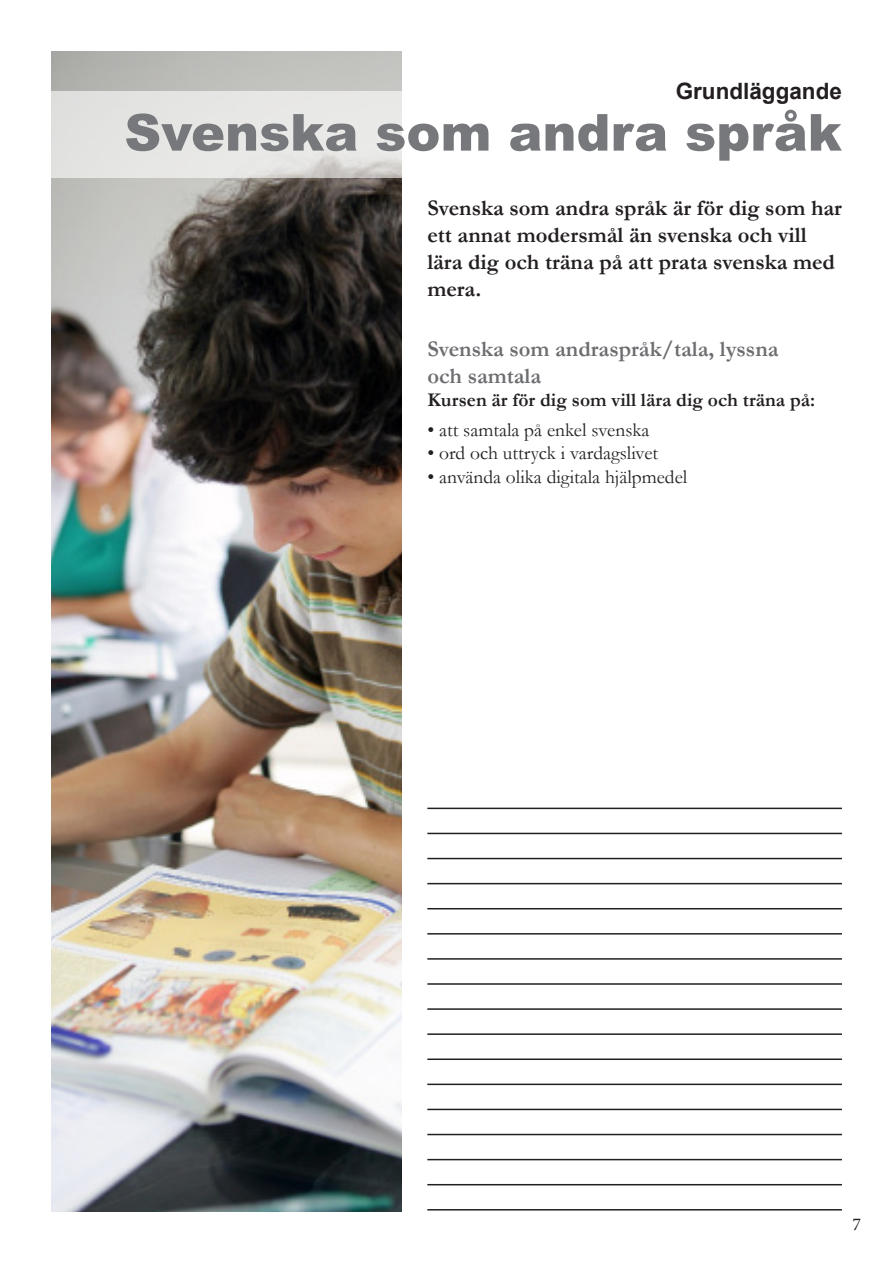
<style>
.page{position:relative;width:893px;height:1263px;background:#fff}
.page>*{position:absolute;margin:0;border:0;box-sizing:border-box;transform-origin:0 0}
.t1{font:900 51px "Arial";color:#76787b}
.t2{font:700 22.5px/27px "Garamond";color:#231f20}
.t3{font:700 22.5px/27px "Garamond";color:#6c6d70}
.t4{font:700 22.5px "Arial";color:#231f20}
.t5{font:19.5px "Garamond";color:#231f20}
.t6{font:700 19.5px "Garamond";color:#231f20}
.t7{font:18px "Minion Pro";color:#231f20}
</style>
<div class="page">
<img style="left:51px;top:51px;width:351px;height:1161px">
<div style="left:51px;top:91px;width:351px;height:87px;background:#e7e7e5"></div>
<hr style="left:427px;top:808px;width:415px;height:1px;background:#231f20">
<hr style="left:427px;top:833px;width:415px;height:1px;background:#231f20">
<hr style="left:427px;top:858px;width:415px;height:1px;background:#231f20">
<hr style="left:427px;top:883px;width:415px;height:1px;background:#231f20">
<hr style="left:427px;top:908px;width:415px;height:1px;background:#231f20">
<hr style="left:427px;top:933px;width:415px;height:1px;background:#231f20">
<hr style="left:427px;top:958px;width:415px;height:2px;background:#231f20">
<hr style="left:427px;top:983px;width:415px;height:2px;background:#231f20">
<hr style="left:427px;top:1008px;width:415px;height:2px;background:#231f20">
<hr style="left:427px;top:1033px;width:415px;height:2px;background:#231f20">
<hr style="left:427px;top:1058px;width:415px;height:2px;background:#231f20">
<hr style="left:427px;top:1083px;width:415px;height:2px;background:#231f20">
<hr style="left:427px;top:1109px;width:415px;height:1px;background:#231f20">
<hr style="left:427px;top:1134px;width:415px;height:1px;background:#231f20">
<hr style="left:427px;top:1159px;width:415px;height:1px;background:#231f20">
<hr style="left:427px;top:1184px;width:415px;height:1px;background:#231f20">
<hr style="left:427px;top:1209px;width:415px;height:1px;background:#231f20">
<p class="t4" style="left:676px;top:76px;width:168px">Grundläggande</p>
<p class="t1" style="left:124px;top:95px;width:719px">Svenska som andra språk</p>
<p class="t2" style="left:427px;top:194px;width:416px">Svenska som andra språk är för dig som har ett annat modersmål än svenska och vill lära dig och träna på att prata svenska med mera.</p>
<p class="t3" style="left:427px;top:335px;width:353px">Svenska som andraspråk/tala, lyssna och samtala</p>
<p class="t6" style="left:427px;top:386px;width:389px">Kursen är för dig som vill lära dig och träna på:</p>
<p class="t5" style="left:427px;top:417px;width:224px">• att samtala på enkel svenska</p>
<p class="t5" style="left:427px;top:440px;width:232px">• ord och uttryck i vardagslivet</p>
<p class="t5" style="left:427px;top:463px;width:261px">• använda olika digitala hjälpmedel</p>
<p class="t7" style="left:852px;top:1212px;width:10px">7</p>
</div>
